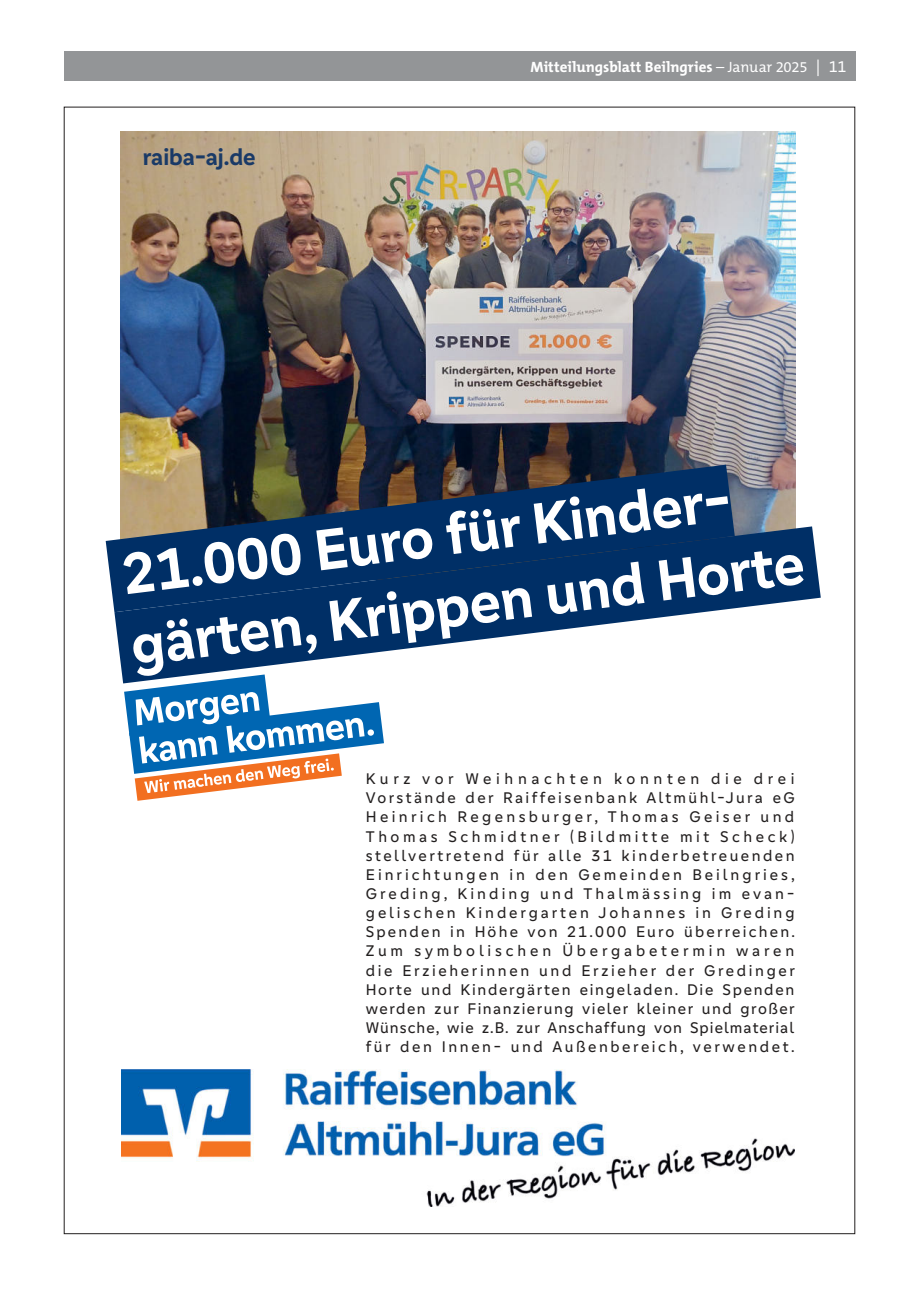
<style>
.page{position:relative;width:919px;height:1289px;background:#fff}
.page>*{position:absolute;margin:0;border:0;box-sizing:border-box;transform-origin:0 0}
.t1{font:700 59.85px/71.7px "Genos GFG";color:#fff}
.t2{font:700 23.85px "Genos GFG";color:#1a3a67}
.t3{font:15.9px/19.2px "Genos GFG";letter-spacing:.16em;color:#221f1f;text-align:justify}
.t4{font:700 15px "The Mix Office LF";color:#fff}
.s1{font-weight:400}
.s2{font-weight:400;font-size:16.5px}
</style>
<div class="page">
<div style="left:64px;top:51px;width:791px;height:30px;background:#939597"></div>
<img style="left:121px;top:131px;width:674px;height:395px">
<img style="left:122px;top:1069px;width:672px;height:137px">
<svg style="left:106px;top:464px;width:619px;height:144px;background:#3a4754"></svg>
<svg style="left:725px;top:457px;width:10px;height:69px"></svg>
<svg style="left:114px;top:526px;width:697px;height:148px;fill:#002f66"></svg>
<svg style="left:811px;top:526px;width:10px;height:73px"></svg>
<svg style="left:122px;top:674px;width:262px;height:126px"></svg>
<h2 class="t2" style="left:143px;top:143px;width:114px">raiba-aj.de</h2>
<p class="t4" style="left:530px;top:59px;width:317px">Mitteilungsblatt Beilngries <span class="s1">– Januar 2025</span> <span class="s2">| 11</span></p>
<h1 class="t1" style="left:118px;top:539px;width:679px;rotate:-7deg">21.000 Euro für Kinder&shy;gärten, Krippen und Horte</h1>
<p class="t3" style="left:366px;top:769px;width:431px">Kurz vor Weihnachten konnten die drei Vorstände der Raiffeisenbank Altmühl-Jura eG Heinrich Regensburger, Thomas Geiser und Thomas Schmidtner (Bildmitte mit Scheck) stellvertretend für alle 31 kinderbetreuenden Einrichtungen in den Gemeinden Beilngries, Greding, Kinding und Thalmässing im evan&shy;gelischen Kindergarten Johannes in Greding Spenden in Höhe von 21.000 Euro überreichen.<br>Zum symbolischen Übergabetermin waren die Erzieherinnen und Erzieher der Gredinger Horte und Kindergärten eingeladen. Die Spenden werden zur Finanzierung vieler kleiner und großer Wünsche, wie z.B. zur Anschaffung von Spielmaterial für den Innen- und Außenbereich, verwendet.</p>
</div>
